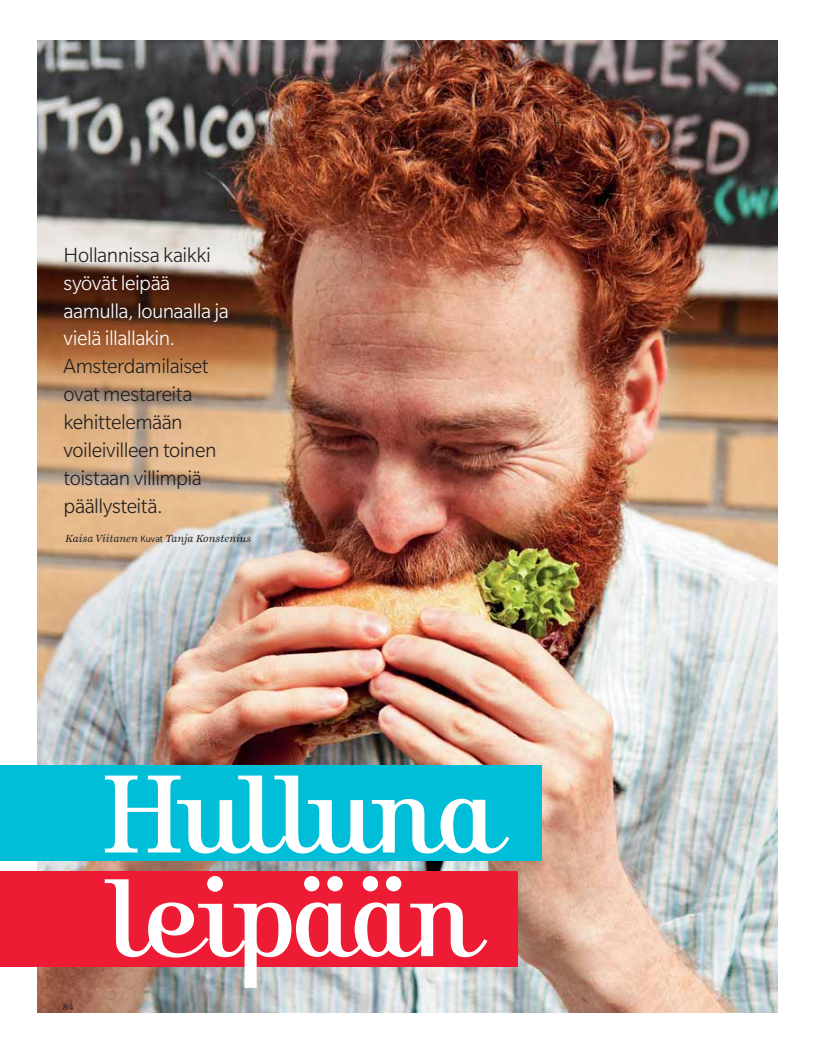
<style>
.page{position:relative;width:815px;height:1053px;background:#fff}
.page>*{position:absolute;margin:0;border:0;box-sizing:border-box;transform-origin:0 0}
.t1{font:115.25px "Kursivschrift LT Pro Stehend";letter-spacing:-.015em;color:#fff}
.t2{font:300 22.25px/27.9px "Slate Std";letter-spacing:-.025em;color:#231f20}
.t3{font:300 22.25px/27.9px "Slate Std";letter-spacing:-.025em;color:#fff}
.t4{font:italic 11.25px "Ingeborg";letter-spacing:-.005em;color:#231f20}
.t5{font:10px "Ingeborg";color:#231f20}
.s1{font-family:"Slate Std";font-style:normal;font-size:10px}
</style>
<div class="page">
<img style="left:37px;top:41px;width:741px;height:971px">
<div style="left:0;top:765px;width:541px;height:96px;background:#00bed7"></div>
<div style="left:0;top:871px;width:517px;height:95px;background:#ed1b34"></div>
<p class="t2" style="left:64px;top:240px;width:149px">Hollannissa kaikki</p>
<p class="t3" style="left:64px;top:268px;width:167px">syövät leipää aamulla, lounaalla ja vielä illallakin.</p>
<p class="t2" style="left:64px;top:352px;width:154px">Amsterdamilaiset ovat mestareita kehittelemään voileivilleen toinen toistaan villimpiä päällysteitä.</p>
<p class="t4" style="left:66px;top:531px;width:187px">Kaisa Viitanen <span class="s1">Kuvat</span> Tanja Konstenius</p>
<h1 class="t1" style="left:103px;top:745px;width:395px">Hulluna</h1>
<p class="t5" style="left:63px;top:1000px;width:12px">84</p>
<h1 class="t1" style="left:104px;top:848px;width:372px">leipään</h1>
</div>
